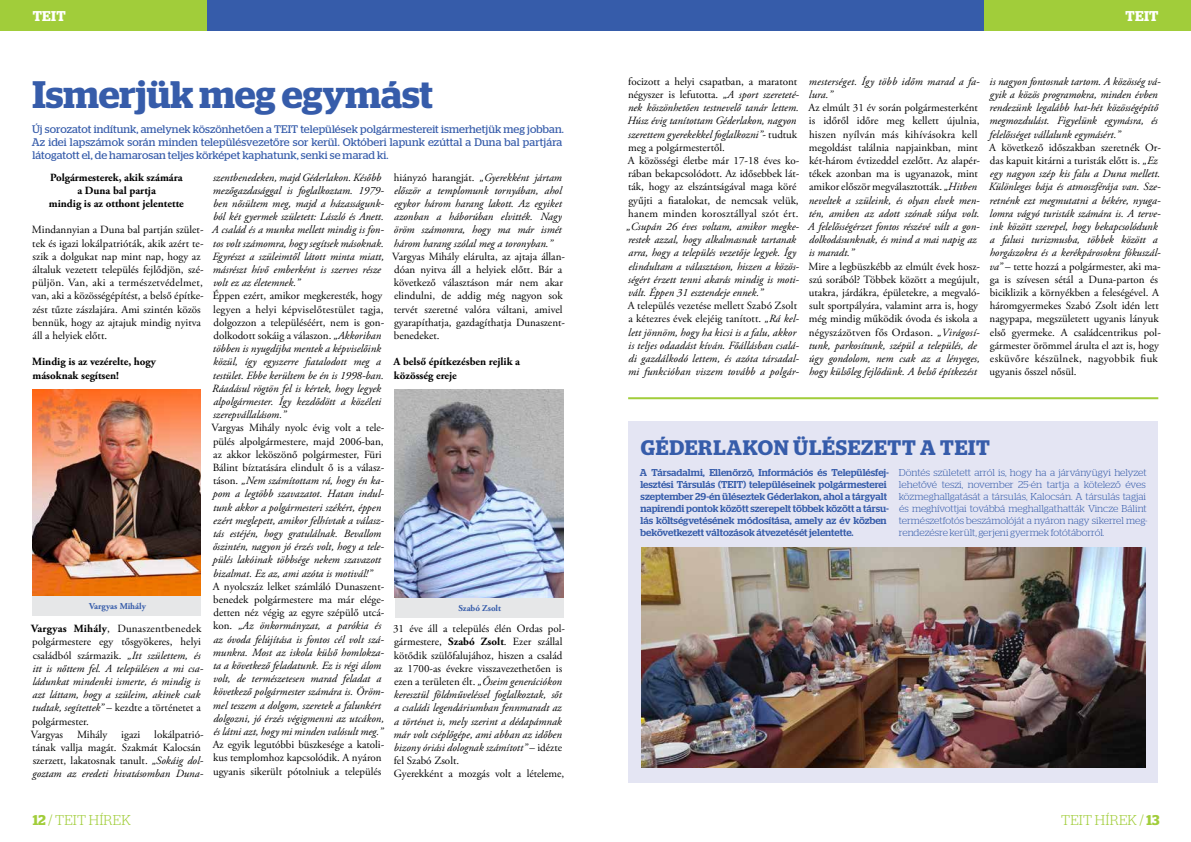
<style>
.page{position:relative;width:1191px;height:842px;background:#fff}
.page>*{position:absolute;margin:0;border:0;box-sizing:border-box;transform-origin:0 0}
.t1{font:600 38.3px "Stag";color:#365caa}
.t2{font:600 21px "Stag";letter-spacing:.04em;color:#365caa}
.t3{font:300 14.2px "Stag";letter-spacing:.02em;color:#a1cd3a}
.t4{font:600 14.2px "Stag";letter-spacing:.02em;color:#fff}
.t5{font:11px/13.2px "Adobe Garamond Pro";color:#000}
.t6{font:italic 11px/13.2px "Adobe Garamond Pro";color:#000}
.t7{font:11px/13.2px "Stag";letter-spacing:.01em;color:#365caa}
.t8{font:700 11px/13.2px "Adobe Garamond Pro";color:#000}
.t9{font:italic 11px/13.2px "Adobe Garamond Pro";letter-spacing:.02em;color:#000}
.t10{font:300 10px/12px "Stag";color:#365caa}
.t11{font:500 10px/12px "Stag";color:#365caa}
.t12{font:700 9px "Adobe Garamond Pro";color:#365caa}
.s1{font-style:normal}
.s2{font-weight:700;font-style:normal}
.s3{font-weight:700}
.s4{font-style:italic}
.s5{font-weight:600}
</style>
<div class="page">
<div style="left:178px;top:0;width:869px;height:30px;background:#365caa"></div>
<div style="left:0;top:0;width:207px;height:30px;background:#a1cd3a"></div>
<div style="left:984px;top:0;width:207px;height:30px;background:#a1cd3a"></div>
<div style="left:32px;top:596px;width:169px;height:20px;background:#e6e7e8"></div>
<div style="left:395px;top:597px;width:168px;height:21px;background:#e6e7e8"></div>
<hr style="left:628px;top:397px;width:530px;height:2px;background:#a1cd3a">
<div style="left:627px;top:421px;width:530px;height:361px;background:#e4e5f3"></div>
<img style="left:32px;top:390px;width:169px;height:206px">
<img style="left:395px;top:390px;width:168px;height:207px">
<img style="left:641px;top:547px;width:504px;height:221px">
<p class="t4" style="left:33px;top:8px;width:34px">TEIT</p>
<h1 class="t1" style="left:32px;top:72px;width:402px">Ismerjük meg egymást</h1>
<p class="t7" style="left:32px;top:122px;width:533px">Új sorozatot indítunk, amelynek köszönhetően a TEIT települések polgármestereit ismerhetjük meg jobban.<br>Az idei lapszámok során minden településvezetőre sor kerül. Októberi lapunk ezúttal a Duna bal partjára látogatott el, de hamarosan teljes körképet kaphatunk, senki se marad ki.</p>
<p class="t6" style="left:212px;top:171px;width:173px">szentbenedeken, majd Géderlakon. Később mezőgazdasággal is foglalkoztam. 1979- ben nősültem meg, majd a házasságunk&shy;ból két gyermek született: László és Anett.<br>A család és a munka mellett mindig is fon&shy;tos volt számomra, hogy segítsek másoknak.<br>Egyrészt a szüleimtől látott minta miatt, másrészt hívő emberként is szerves része volt ez az életemnek.”</p>
<p class="t6" style="left:212px;top:290px;width:173px"><span class="s1">Éppen ezért, amikor megkeresték, hogy legyen a helyi képviselőtestület tagja, dolgozzon a településéért, nem is gon&shy;dolkodott sokáig a válaszon.</span> „Akkoriban többen is nyugdíjba mentek a képviselőink közül, így egyszerre fiatalodott meg a testület. Ebbe kerültem be én is 1998-ban.<br>Ráadásul rögtön fel is kértek, hogy legyek alpolgármester. Így kezdődött a közéleti szerepvállalásom.”</p>
<p class="t6" style="left:212px;top:422px;width:174px"><span class="s1">Vargyas Mihály nyolc évig volt a tele&shy;pülés alpolgármestere, majd 2006-ban, az akkor leköszönő polgármester, Füri Bálint bíztatására elindult ő is a válasz&shy;táson.</span> „Nem számítottam rá, hogy én ka&shy;pom a legtöbb szavazatot. Hatan indul&shy;tunk akkor a polgármesteri székért, éppen ezért meglepett, amikor felhívtak a válasz&shy;tás estéjén, hogy gratulálnak. Bevallom őszintén, nagyon jó érzés volt, hogy a tele&shy;pülés lakóinak többsége nekem szavazott bizalmat. Ez az, ami azóta is motivál!”</p>
<p class="t6" style="left:213px;top:580px;width:173px"><span class="s1">A nyolcszáz lelket számláló Dunaszent&shy;benedek polgármestere ma már elége&shy;detten néz végig az egyre szépülő utcá&shy;kon.</span> „Az önkormányzat, a parókia és az óvoda felújítása is fontos cél volt szá&shy;munkra. Most az iskola külső homlokza&shy;ta a következő feladatunk. Ez is régi álom volt, de természetesen marad feladat a következő polgármester számára is. Öröm&shy;mel teszem a dolgom, szeretek a falunkért dolgozni, jó érzés végigmenni az utcákon, és látni azt, hogy mi minden valósult meg.”</p>
<p class="t5" style="left:213px;top:738px;width:173px">Az egyik legutóbbi büszkesége a katoli&shy;kus templomhoz kapcsolódik. A nyáron ugyanis sikerült pótolniuk a település</p>
<p class="t8" style="left:49px;top:171px;width:136px;text-align:center">Polgármesterek, akik számára a Duna bal partja<br>mindig is az otthont jelentette</p>
<p class="t5" style="left:32px;top:224px;width:173px">Mindannyian a Duna bal partján szület&shy;tek és igazi lokálpatrióták, akik azért te&shy;szik a dolgukat nap mint nap, hogy az általuk vezetett település fejlődjön, szé&shy;püljön. Van, aki a természetvédelmet, van, aki a közösségépítést, a belső építke&shy;zést tűzte zászlajára. Ami szintén közös bennük, hogy az ajtajuk mindig nyit va áll a helyiek előtt.</p>
<p class="t8" style="left:32px;top:355px;width:125px">Mindig is az vezérelte, hogy másoknak segítsen!</p>
<p class="t6" style="left:394px;top:171px;width:170px;text-align:justify"><span class="s1">hiányzó harangját.</span> „Gyerekként jártam először a templomunk tornyában, ahol egykor három harang lakott. Az egyiket azonban a háborúban elvitték. Nagy öröm számomra, hogy ma már ismét három harang szólal meg a toronyban.”</p>
<p class="t5" style="left:392px;top:250px;width:174px">Vargyas Mihály elárulta, az ajtaja állan&shy;dóan nyitva áll a helyiek előtt. Bár a következő választáson már nem akar elindulni, de addig még nagyon sok tervét szeretné valóra váltani, amivel gyarapíthatja, gazdagíthatja Dunaszent&shy;benedeket.</p>
<p class="t8" style="left:393px;top:355px;width:128px">A belső építkezésben rejlik a közösség ereje</p>
<p class="t12" style="left:89px;top:601px;width:58px">Vargyas Mihály</p>
<p class="t12" style="left:458px;top:602px;width:44px">Szabó Zsolt</p>
<p class="t6" style="left:31px;top:622px;width:174px"><span class="s2">Vargyas Mihály</span><span class="s1">, Dunaszentbenedek polgármestere egy tősgyökeres, helyi családból származik.</span> „Itt születtem, és itt is nőttem fel. A településen a mi csa&shy;ládunkat mindenki ismerte, és mindig is azt láttam, hogy a szüleim, akinek csak tudtak, segítettek” <span class="s1">– kezdte a történetet a polgármester.<br>Vargyas</span></p>
<p class="t5" style="left:393px;top:622px;width:173px">31 éve áll a település élén Ordas pol&shy;gármestere, <span class="s3">Szabó Zsolt</span>. Ezer szállal kötődik szülőfalujához, hiszen a család az 1700-as évekre visszavezethetően is ezen a területen élt. <span class="s4">„Őseim generációkon keresztül földműveléssel foglalkoztak, sőt a családi legendáriumban fennmaradt az a történet is, mely szerint a dédapámnak már volt cséplőgépe, ami abban az időben bizony óriási dolognak számított”</span> – idézte fel Szabó Zsolt.<br>Gyerekként a mozgás volt a lételeme,</p>
<p class="t5" style="left:32px;top:728px;width:173px;text-indent:122px">lokálpatrió&shy;tának vallja magát. Szakmát Kalocsán szerzett, lakatosnak tanult. <span class="s4">„Sokáig dol&shy;goztam az eredeti hivatásomban Duna-</span></p>
<p class="t5" style="left:77px;top:728px;width:32px">Mihály</p>
<p class="t5" style="left:121px;top:728px;width:21px">igazi</p>
<p class="t4" style="left:1125px;top:8px;width:34px">TEIT</p>
<p class="t5" style="left:627px;top:75px;width:173px">focizott a helyi csapatban, a maratont négyszer is lefutotta. <span class="s4">„A sport szereteté&shy;nek köszönhetően testnevelő tanár lettem.<br>Húsz évig tanítottam Géderlakon, nagyon szerettem gyerekekkel foglalkozni”</span>- tudtuk meg a polgármestertől.<br>A közösségi életbe már 17-18 éves ko&shy;rában bekapcsolódott. Az idősebbek lát&shy;ták, hogy az elszántságával maga köré gyűjti a fiatalokat, de nemcsak velük, hanem minden korosztállyal szót ért.</p>
<p class="t6" style="left:626px;top:220px;width:174px">„Csupán 26 éves voltam, amikor megke&shy;restek azzal, hogy alkalmasnak tartanak arra, hogy a település vezetője legyek. Így elindultam a választáson, hiszen a közös&shy;ségért érzett tenni akarás mindig is moti&shy;vált. Éppen 31 esztendeje ennek.”</p>
<p class="t6" style="left:628px;top:299px;width:173px"><span class="s1">A település vezetése mellett Szabó Zsolt a kétezres évek elejéig tanított.</span> „Rá kel&shy;lett jönnöm, hogy ha kicsi is a falu, akkor is teljes odaadást kíván. Főállásban csalá&shy;di gazdálkodó lettem, és azóta társadal&shy;mi funkcióban viszem tovább a polgár-</p>
<p class="t9" style="left:808px;top:75px;width:173px">mesterséget. Így több időm marad a fa&shy;lura.”</p>
<p class="t5" style="left:808px;top:102px;width:173px">Az elmúlt 31 év során polgármesterként is időről időre meg kellett újulnia, hiszen nyílván más kihívásokra kell megoldást találnia napjainkban, mint két-három évtizeddel ezelőtt. Az alapér&shy;tékek azonban ma is ugyanazok, mint amikor először megválasztották. <span class="s4">„Hitben neveltek a szüleink, és olyan elvek men&shy;tén, amiben az adott szónak súlya volt.<br>A felelősségérzet fontos részévé vált a gon&shy;dolkodásunknak, és mind a mai napig az is maradt.”</span></p>
<p class="t5" style="left:808px;top:260px;width:173px">Mire a legbüszkébb az elmúlt évek hosz&shy;szú sorából? Többek között a megújult, utakra, járdákra, épületekre, a megvaló&shy;sult sportpályára, valamint arra is, hogy még mindig működik óvoda és iskola a négyszázötven fős Ordason. <span class="s4">„Virágosí&shy;tunk, parkosítunk, szépül a település, de úgy gondolom, nem csak az a lényeges, hogy külsőleg fejlődünk. A belső építkezést</span></p>
<p class="t6" style="left:989px;top:75px;width:173px">is nagyon fontosnak tartom. A közösség vá&shy;gyik a közös programokra, minden évben rendezünk legalább hat-hét közösségépítő megmozdulást. Figyelünk egymásra, és felelősséget vállalunk egymásért.”</p>
<p class="t5" style="left:988px;top:141px;width:173px">A következő időszakban szeretnék Or&shy;das kapuit kitárni a turisták előtt is. <span class="s4">„Ez egy nagyon szép kis falu a Duna mellett.<br>Különleges bája és atmoszférája van. Sze&shy;retnénk ezt megmutatni a békére, nyuga&shy;lomra vágyó turisták számára is. A terve&shy;ink között szerepel, hogy bekapcsolódunk a falusi turizmusba, többek között a horgászokra és a kerékpárosokra fókuszál&shy;va”</span> – tette hozzá a polgármester, aki ma&shy;ga is szívesen sétál a Duna-parton és biciklizik a környékben a feleségével. A háromgyermekes Szabó Zsolt idén lett nagypapa, megszületett ugyanis lányuk első gyermeke. A családcentrikus pol&shy;gármester örömmel árulta el azt is, hogy esküvőre készülnek, nagyobbik fiuk ugyanis ősszel nősül.</p>
<h2 class="t2" style="left:641px;top:435px;width:350px">GÉDERLAKON ÜLÉSEZETT A TEIT</h2>
<p class="t11" style="left:640px;top:466px;width:251px">A Társadalmi, Ellenőrző, Információs és Településfej&shy;lesztési Társulás (TEIT) településeinek polgármesterei szeptember 29-én üléseztek Géderlakon, ahol a tárgyalt napirendi pontok között szerepelt többek között a társu&shy;lás költségvetésének módosítása, amely az év közben bekövetkezett változások átvezetését jelentette.</p>
<p class="t10" style="left:899px;top:466px;width:250px">Döntés született arról is, hogy ha a járványügyi helyzet lehetővé teszi, november 25-én tartja a kötelező éves közmeghallgatását a társulás, Kalocsán. A társulás tagjai és meghívottjai továbbá meghallgathatták Vincze Bálint természetfotós beszámolóját a nyáron nagy sikerrel meg&shy;rendezésre került, gerjeni gyermek fotótáborról.</p>
<p class="t3" style="left:33px;top:812px;width:100px"><span class="s5">12</span> / TEIT HÍREK</p>
<p class="t3" style="left:1061px;top:812px;width:100px">TEIT HÍREK / <span class="s5">13</span></p>
</div>
